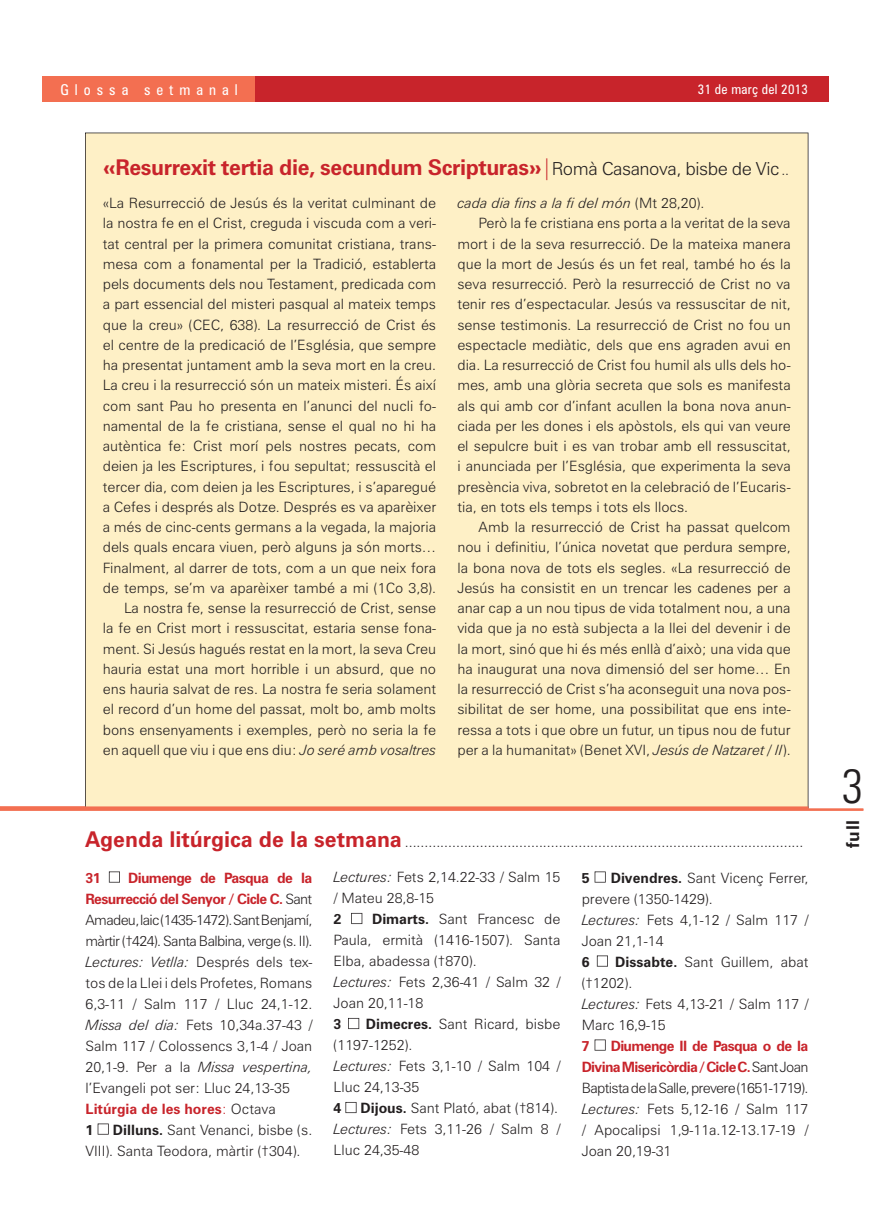
<style>
.page{position:relative;width:893px;height:1212px;background:#fff}
.page>*{position:absolute;margin:0;border:0;box-sizing:border-box;transform-origin:0 0}
.t1{font:300 condensed 48px "Zurich BT";color:#231f20}
.t2{font:700 21.75px "Zurich BT";letter-spacing:-.02em;color:#c8242b}
.t3{font:700 17.7px "Zurich BT";color:#231f20}
.t4{font:condensed 15px "Zurich BT";letter-spacing:.4em;color:#fff}
.t5{font:300 14.25px/21px "Zurich BT";color:#231f20}
.t6{font:italic 300 14.25px "Zurich BT";color:#231f20}
.t7{font:700 14.25px "Zurich BT";color:#231f20}
.t8{font:700 14.25px "Zurich BT";color:#c8242b}
.t9{font:condensed 13.5px "Zurich BT";letter-spacing:.02em;color:#fff}
.s1{font-weight:300}
.s2{font-weight:300;font-size:18px;color:#231f20}
.s3{font-weight:300;font-size:14.25px;color:#231f20}
.s4{font-style:italic}
.s5{font-style:normal}
.s6{font-weight:700;font-size:21.75px;color:#c8242b}
.s7{font-weight:700;color:#c8242b}
.s8{color:#c8242b}
.s9{font-weight:700}
</style>
<div class="page">
<div style="left:43px;top:77px;width:786px;height:25px;background:#c8242b"></div>
<div style="left:43px;top:77px;width:212px;height:25px;background:#f36f51"></div>
<svg style="left:109px;top:871px;width:11px;height:11px"></svg>
<svg style="left:98px;top:1123px;width:11px;height:11px"></svg>
<svg style="left:351px;top:913px;width:11px;height:11px"></svg>
<svg style="left:348px;top:1018px;width:11px;height:11px"></svg>
<svg style="left:345px;top:1102px;width:12px;height:11px"></svg>
<svg style="left:595px;top:871px;width:11px;height:11px"></svg>
<svg style="left:597px;top:955px;width:11px;height:11px"></svg>
<svg style="left:595px;top:1039px;width:11px;height:11px"></svg>
<div style="left:85px;top:133px;width:723px;height:673px;background:#fef0c6"></div>
<svg style="left:0;top:806px;width:863px;height:5px;background:#f37f62"></svg>
<p class="t4" style="left:60px;top:81px;width:179px">Glossa setmanal</p>
<p class="t9" style="left:698px;top:81px;width:112px">31 de març del 2013</p>
<h2 class="t2" style="left:103px;top:154px;width:688px">«Resurrexit tertia die, secundum Scripturas»<span class="s1">|</span><span class="s2">Romà Casanova, bisbe de Vic</span> <span class="s3">..</span></h2>
<p class="t5" style="left:103px;top:193px;width:335px;line-height:20.2px;text-align:right">«La Resurrecció de Jesús és la veritat culminant de la nostra fe en el Crist, creguda i viscuda com a veri&shy;tat central per la primera comunitat cristiana, trans&shy;mesa com a fonamental per la Tradició, establerta pels documents dels nou Testament, predicada com a part essencial del misteri pasqual al mateix temps que la creu» (CEC, 638). La resurrecció de Crist és el centre de la predicació de l’Església, que sempre ha presentat juntament amb la seva mort en la creu.<br>La creu i la resurrecció són un mateix misteri. És així com sant Pau ho presenta en l’anunci del nucli fo&shy;namental de la fe cristiana, sense el qual no hi ha autèntica fe: Crist morí pels nostres pecats, com deien ja les Escriptures, i fou sepultat; ressuscità el tercer dia, com deien ja les Escriptures, i s’aparegué a Cefes i després als Dotze. Després es va aparèixer a més de cinc-cents germans a la vegada, la majoria dels quals encara viuen, però alguns ja són morts… Finalment, al darrer de tots, com a un que neix fora de temps, se’m va aparèixer també a mi (1Co 3,8).<br>La nostra fe, sense la resurrecció de Crist, sense<br>la fe en Crist mort i ressuscitat, estaria sense fona&shy;ment. Si Jesús hagués restat en la mort, la seva Creu hauria estat una mort horrible i un absurd, que no ens hauria salvat de res. La nostra fe seria solament el record d’un home del passat, molt bo, amb molts bons ensenyaments i exemples, però no seria la fe en aquell que viu i que ens diu: <span class="s4">Jo seré amb vosaltres</span></p>
<p class="t6" style="left:457px;top:194px;width:249px">cada dia fins a la fi del món <span class="s5">(Mt 28,20).</span></p>
<p class="t5" style="left:479px;top:213px;width:314px">Però la fe cristiana ens porta a la veritat de la seva</p>
<p class="t5" style="left:457px;top:233px;width:335px">mort i de la seva resurrecció. De la mateixa manera</p>
<p class="t5" style="left:457px;top:253px;width:335px">que la mort de Jesús és un fet real, també ho és la</p>
<p class="t5" style="left:457px;top:273px;width:335px">seva resurrecció. Però la resurrecció de Crist no va</p>
<p class="t5" style="left:457px;top:294px;width:335px">tenir res d’espectacular. Jesús va ressuscitar de nit,</p>
<p class="t5" style="left:457px;top:314px;width:335px">sense testimonis. La resurrecció de Crist no fou un</p>
<p class="t5" style="left:457px;top:334px;width:335px">espectacle mediàtic, dels que ens agraden avui en</p>
<p class="t5" style="left:457px;top:354px;width:335px">dia. La resurrecció de Crist fou humil als ulls dels ho-</p>
<p class="t5" style="left:457px;top:375px;width:335px">mes, amb una glòria secreta que sols es manifesta</p>
<p class="t5" style="left:457px;top:395px;width:335px">als qui amb cor d’infant acullen la bona nova anun-</p>
<p class="t5" style="left:457px;top:415px;width:335px">ciada per les dones i els apòstols, els qui van veure</p>
<p class="t5" style="left:457px;top:435px;width:335px">el sepulcre buit i es van trobar amb ell ressuscitat,</p>
<p class="t5" style="left:457px;top:456px;width:335px">i anunciada per l’Església, que experimenta la seva</p>
<p class="t5" style="left:457px;top:476px;width:335px">presència viva, sobretot en la celebració de l’Eucaris-</p>
<p class="t5" style="left:457px;top:496px;width:232px">tia, en tots els temps i tots els llocs.</p>
<p class="t5" style="left:479px;top:516px;width:314px">Amb la resurrecció de Crist ha passat quelcom</p>
<p class="t5" style="left:457px;top:537px;width:335px">nou i definitiu, l’única novetat que perdura sempre,</p>
<p class="t5" style="left:457px;top:557px;width:335px">la bona nova de tots els segles. «La resurrecció de</p>
<p class="t5" style="left:457px;top:577px;width:335px">Jesús ha consistit en un trencar les cadenes per a</p>
<p class="t5" style="left:457px;top:597px;width:335px">anar cap a un nou tipus de vida totalment nou, a una</p>
<p class="t5" style="left:457px;top:618px;width:335px">vida que ja no està subjecta a la llei del devenir i de</p>
<p class="t5" style="left:457px;top:638px;width:335px">la mort, sinó que hi és més enllà d’això; una vida que</p>
<p class="t5" style="left:457px;top:658px;width:335px">ha inaugurat una nova dimensió del ser home… En</p>
<p class="t5" style="left:457px;top:678px;width:335px">la resurrecció de Crist s’ha aconseguit una nova pos-</p>
<p class="t5" style="left:457px;top:699px;width:335px">sibilitat de ser home, una possibilitat que ens inte-</p>
<p class="t5" style="left:457px;top:719px;width:335px">ressa a tots i que obre un futur, un tipus nou de futur</p>
<p class="t5" style="left:457px;top:739px;width:335px">per a la humanitat» (Benet XVI, <span class="s4">Jesús de Natzaret / II</span>).</p>
<p class="t5" style="left:85px;top:831px;width:720px"><span class="s6">Agenda litúrgica de la setmana</span> .....................................................................................................</p>
<p class="t5" style="left:86px;top:867px;width:228px;text-indent:43px"><span class="s7">Diumenge de Pasqua de la<br>Resurrecció del Senyor / Cicle C.</span> Sant<br>Amadeu, laic (1435-1472). Sant Benjamí, màrtir (†424). Santa Balbina, verge (s. II).<br><span class="s4">Lectures: Vetlla:</span> Després dels tex&shy;tos de la Llei i dels Profetes, Romans<br>6,3-11 / Salm 117 / Lluc 24,1-12.<br><span class="s4">Missa del dia:</span> Fets 10,34a.37-43 /<br>Salm 117 / Colossencs 3,1-4 / Joan<br>20,1-9. Per a la <span class="s4">Missa vespertina, </span>l’Evangeli pot ser: Lluc 24,13-35<br><span class="s7">Litúrgia de les hores</span><span class="s8">:</span> Octava<br><span class="s9">1</span></p>
<p class="t8" style="left:86px;top:869px;width:17px">31</p>
<p class="t5" style="left:86px;top:1119px;width:228px;text-indent:27px"><span class="s9">Dilluns.</span> Sant Venanci, bisbe (s.<br>VIII). Santa Teodora, màrtir (†304).</p>
<p class="t5" style="left:334px;top:866px;width:228px"><span class="s4">Lectures:</span> Fets 2,14.22-33 / Salm 15 / Mateu 28,8-15</p>
<p class="t7" style="left:334px;top:910px;width:9px">2</p>
<p class="t5" style="left:334px;top:908px;width:228px;text-indent:38px"><span class="s9">Dimarts.</span> Sant Francesc de<br>Paula, ermità (1416-1507). Santa<br>Elba, abadessa (†870).<br><span class="s4">Lectures:</span> Fets 2,36-41 / Salm 32 /<br>Joan 20,11-18</p>
<p class="t7" style="left:334px;top:1015px;width:9px">3</p>
<p class="t5" style="left:334px;top:1013px;width:228px;text-indent:32px"><span class="s9">Dimecres.</span> Sant Ricard, bisbe (1197-1252).<br><span class="s4">Lectures:</span> Fets 3,1-10 / Salm 104 /<br>Lluc 24,13-35</p>
<p class="t7" style="left:334px;top:1099px;width:9px">4</p>
<p class="t5" style="left:334px;top:1097px;width:228px;text-indent:27px"><span class="s9">Dijous.</span> Sant Plató, abat (†814).<br><span class="s4">Lectures:</span> Fets 3,11-26 / Salm 8 /<br>Lluc 24,35-48</p>
<p class="t5" style="left:582px;top:867px;width:228px;text-indent:29px"><span class="s9">Divendres.</span> Sant Vicenç Ferrer, prevere (1350-1429).<br><span class="s4">Lectures:</span> Fets 4,1-12 / Salm 117 /<br>Joan 21,1-14</p>
<p class="t7" style="left:582px;top:953px;width:9px">6</p>
<p class="t7" style="left:582px;top:869px;width:9px">5</p>
<p class="t5" style="left:582px;top:951px;width:228px;text-indent:34px"><span class="s9">Dissabte.</span> Sant Guillem, abat (†1202).<br><span class="s4">Lectures:</span> Fets 4,13-21 / Salm 117 /<br>Marc 16,9-15</p>
<p class="t8" style="left:582px;top:1037px;width:9px">7</p>
<p class="t5" style="left:582px;top:1035px;width:228px;text-align:justify;text-indent:29px"><span class="s7">Diumenge II de Pasqua o de la Divina Misericòrdia / Cicle C.</span> Sant Joan Baptista de la Salle, prevere (1651-1719).<br><span class="s4">Lectures:</span> Fets 5,12-16 / Salm 117 / Apocalipsi 1,9-11a.12-13.17-19 / Joan 20,19-31</p>
<h1 class="t1" style="left:842px;top:756px;width:24px">3</h1>
<p class="t3" style="left:842px;top:848px;width:30px;rotate:-90deg">full</p>
</div>
